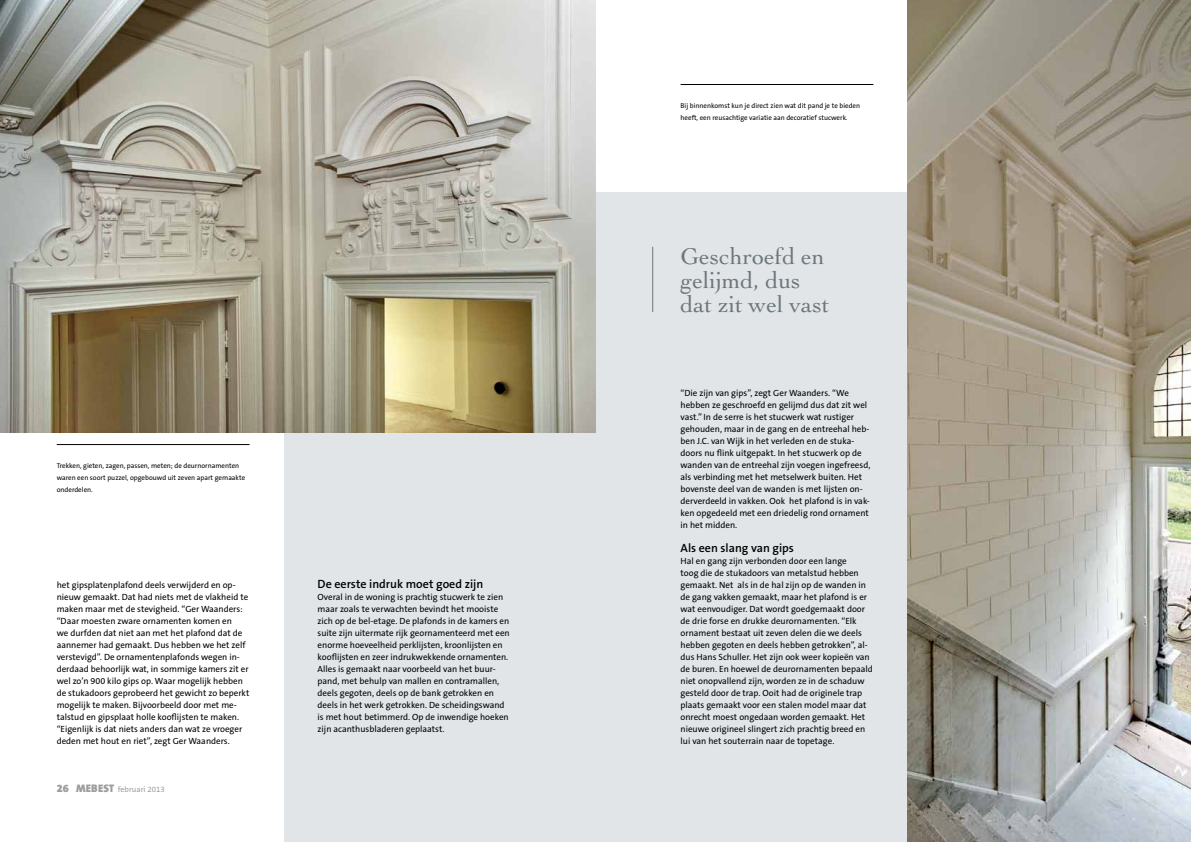
<style>
.page{position:relative;width:1191px;height:842px;background:#fff}
.page>*{position:absolute;margin:0;border:0;box-sizing:border-box;transform-origin:0 0}
.t1{font:24px/24px "Cochin LT Std";color:#6c767c}
.t2{font:600 12px "The Sans OT6";color:#000}
.t3{font:9px/12px "The Sans OT5 Plain";color:#000}
.t4{font:8px "The Sans OT5 Plain";color:#9c9e9f}
.t5{font:7px/12px "The Sans OT5 Plain";color:#000}
.s1{font-family:"The Sans OT9";font-weight:900;font-size:11px}
</style>
<div class="page">
<div style="left:283px;top:192px;width:658px;height:650px;background:#e1e5e7"></div>
<img style="left:0;top:0;width:595px;height:432px">
<img style="left:907px;top:0;width:284px;height:842px">
<hr style="left:57px;top:444px;width:192px;height:1px;background:#000">
<hr style="left:680px;top:84px;width:193px;height:1px;background:#000">
<hr style="left:652px;top:247px;width:1px;height:65px;background:#6c767c">
<p class="t5" style="left:57px;top:460px;width:190px">Trekken, gieten, zagen, passen, meten; de deurnornamenten waren een soort puzzel, opgebouwd uit zeven apart gemaakte onderdelen.</p>
<p class="t3" style="left:57px;top:579px;width:194px">het gipsplatenplafond deels verwijderd en op&shy;nieuw gemaakt. Dat had niets met de vlakheid te maken maar met de stevigheid. “Ger Waanders: “Daar moesten zware ornamenten komen en<br>we durfden dat niet aan met het plafond dat de aannemer had gemaakt. Dus hebben we het zelf verstevigd”. De ornamentenplafonds wegen in&shy;derdaad behoorlijk wat, in sommige kamers zit er wel zo’n 900 kilo gips op. Waar mogelijk hebben de stukadoors geprobeerd het gewicht zo beperkt mogelijk te maken. Bijvoorbeeld door met me&shy;talstud en gipsplaat holle kooflijsten te maken. “Eigenlijk is dat niets anders dan wat ze vroeger deden met hout en riet”, zegt Ger Waanders.</p>
<p class="t2" style="left:317px;top:576px;width:167px">De eerste indruk moet goed zijn</p>
<p class="t3" style="left:317px;top:591px;width:194px">Overal in de woning is prachtig stucwerk te zien maar zoals te verwachten bevindt het mooiste zich op de bel-etage. De plafonds in de kamers en suite zijn uitermate rijk geornamenteerd met een enorme hoeveelheid perklijsten, kroonlijsten en kooflijsten en zeer indrukwekkende ornamenten.<br>Alles is gemaakt naar voorbeeld van het buur&shy;pand, met behulp van mallen en contramallen, deels gegoten, deels op de bank getrokken en deels in het werk getrokken. De scheidingswand is met hout betimmerd. Op de inwendige hoeken zijn acanthusbladeren geplaatst.</p>
<p class="t4" style="left:57px;top:784px;width:110px"><span class="s1">26 MEBEST</span> februari 2013</p>
<p class="t5" style="left:680px;top:100px;width:181px">Bij binnenkomst kun je direct zien wat dit pand je te bieden heeft, een reusachtige variatie aan decoratief stucwerk.</p>
<p class="t1" style="left:680px;top:244px;width:150px">Geschroefd en gelijmd, dus dat zit wel vast</p>
<p class="t3" style="left:680px;top:387px;width:191px">“Die zijn van gips”, zegt Ger Waanders. “We hebben ze geschroefd en gelijmd dus dat zit wel vast.” In de serre is het stucwerk wat rustiger gehouden, maar in de gang en de entreehal heb&shy;ben J.C. van Wijk in het verleden en de stuka&shy;doors nu flink uitgepakt. In het stucwerk op de wanden van de entreehal zijn voegen ingefreesd, als verbinding met het metselwerk buiten. Het bovenste deel van de wanden is met lijsten on&shy;derverdeeld in vakken. Ook het plafond is in vak&shy;ken opgedeeld met een driedelig rond ornament in het midden.</p>
<p class="t2" style="left:680px;top:540px;width:115px">Als een slang van gips</p>
<p class="t3" style="left:680px;top:555px;width:194px">Hal en gang zijn verbonden door een lange<br>toog die de stukadoors van metalstud hebben gemaakt. Net als in de hal zijn op de wanden in de gang vakken gemaakt, maar het plafond is er wat eenvoudiger. Dat wordt goedgemaakt door de drie forse en drukke deurornamenten. “Elk ornament bestaat uit zeven delen die we deels hebben gegoten en deels hebben getrokken”, al&shy;dus Hans Schuller. Het zijn ook weer kopieën van de buren. En hoewel de deurornamenten bepaald niet onopvallend zijn, worden ze in de schaduw gesteld door de trap. Ooit had de originele trap plaats gemaakt voor een stalen model maar dat onrecht moest ongedaan worden gemaakt. Het nieuwe origineel slingert zich prachtig breed en lui van het souterrain naar de topetage.</p>
</div>
